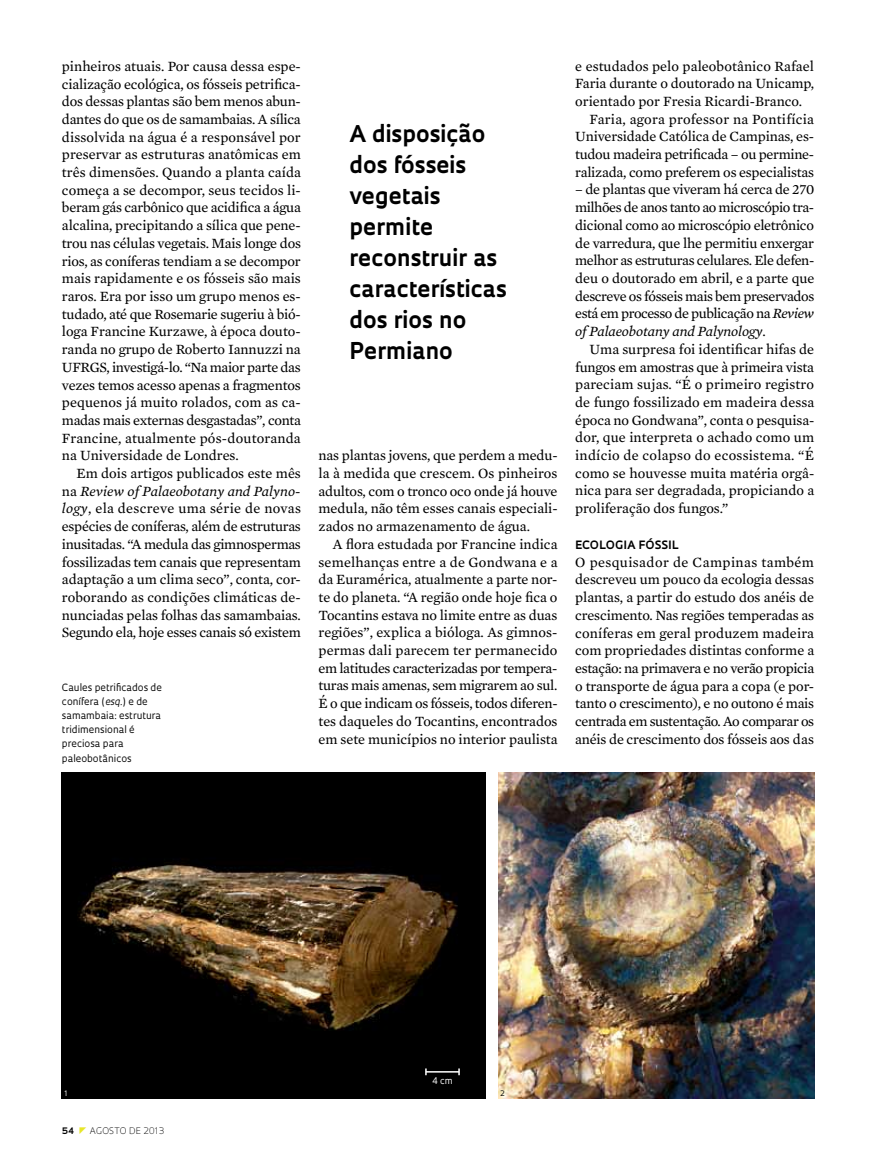
<style>
.page{position:relative;width:885px;height:1169px;background:#fff}
.page>*{position:absolute;margin:0;border:0;box-sizing:border-box;transform-origin:0 0}
.t1{font:700 22.5px/31px "Oculum";color:#000}
.t2{font:14.4px/17.7px "Mercury Text G2";letter-spacing:-.005em;color:#000;text-align:justify}
.t3{font:14.4px "Mercury Text G2";letter-spacing:.02em;color:#000}
.t4{font:700 11.25px "Oculum";letter-spacing:.025em;color:#000}
.t5{font:9.75px/14.1px "Oculum";color:#000}
.t6{font:9px "Oculum";color:#fff}
.t7{font:300 8.7px "Oculum";letter-spacing:.01em;color:#000}
.t8{font:700 8.7px "Oculum";color:#000}
.t9{font:7.35px "Oculum";color:#fff}
.t10{font:7.35px "Oculum";color:#000}
.s1{font-style:italic}
</style>
<div class="page">
<img style="left:62px;top:773px;width:423px;height:325px">
<img style="left:498px;top:773px;width:316px;height:325px">
<hr style="left:426px;top:1071px;width:33px;height:1px;background:#fff">
<svg style="left:458px;top:1068px;width:2px;height:7px"></svg>
<svg style="left:425px;top:1068px;width:2px;height:7px"></svg>
<p class="t2" style="left:62px;top:56px;width:241px">pinheiros atuais. Por causa dessa espe&shy;cialização ecológica, os fósseis petrifica&shy;dos dessas plantas são bem menos abun&shy;dantes do que os de samambaias. A sílica dissolvida na água é a responsável por preservar as estruturas anatômicas em três dimensões. Quando a planta caída começa a se decompor, seus tecidos li&shy;beram gás carbônico que acidifica a água alcalina, precipitando a sílica que pene&shy;trou nas células vegetais. Mais longe dos rios, as coníferas tendiam a se decompor mais rapidamente e os fósseis são mais raros. Era por isso um grupo menos es&shy;tudado, até que Rosemarie sugeriu à bió&shy;loga Francine Kurzawe, à época douto&shy;randa no grupo de Roberto Iannuzzi na UFRGS, investigá-lo. “Na maior parte das vezes temos acesso apenas a fragmentos pequenos já muito rolados, com as ca&shy;madas mais externas desgastadas”, conta Francine, atualmente pós-doutoranda na Universidade de Londres.</p>
<p class="t2" style="left:62px;top:463px;width:241px;text-indent:14px">Em dois artigos publicados este mês na <span class="s1">Review of Palaeobotany and Palyno&shy;logy</span>, ela descreve uma série de novas espécies de coníferas, além de estruturas inusitadas. “A medula das gimnospermas fossilizadas tem canais que representam adaptação a um clima seco”, conta, cor&shy;roborando as condições climáticas de&shy;nunciadas pelas folhas das samambaias.<br>Segundo ela, hoje esses canais só existem</p>
<p class="t5" style="left:62px;top:679px;width:102px">Caules petrificados de conífera (<span class="s1">esq.</span>) e de samambaia: estrutura tridimensional é preciosa para paleobotânicos</p>
<h1 class="t1" style="left:349px;top:117px;width:159px">A disposição dos fósseis vegetais permite reconstruir as características dos rios no<br>Permiano</h1>
<p class="t2" style="left:319px;top:446px;width:241px">nas plantas jovens, que perdem a medu&shy;la à medida que crescem. Os pinheiros adultos, com o tronco oco onde já houve medula, não têm esses canais especiali&shy;zados no armazenamento de água.</p>
<p class="t2" style="left:319px;top:534px;width:241px;text-indent:14px">A flora estudada por Francine indica semelhanças entre a de Gondwana e a da Euramérica, atualmente a parte nor&shy;te do planeta. “A região onde hoje fica o Tocantins estava no limite entre as duas regiões”, explica a bióloga. As gimnos&shy;permas dali parecem ter permanecido em latitudes caracterizadas por tempera&shy;turas mais amenas, sem migrarem ao sul.<br>É o que indicam os fósseis, todos diferen&shy;tes daqueles do Tocantins, encontrados em sete municípios no interior paulista</p>
<p class="t2" style="left:575px;top:56px;width:240px">e estudados pelo paleobotânico Rafael</p>
<p class="t2" style="left:575px;top:74px;width:241px">Faria durante o doutorado na Unicamp,</p>
<p class="t2" style="left:575px;top:91px;width:228px">orientado por Fresia Ricardi-Branco.</p>
<p class="t3" style="left:590px;top:108px;width:226px">Faria, agora professor na Pontifícia</p>
<p class="t2" style="left:575px;top:127px;width:240px">Universidade Católica de Campinas, es-</p>
<p class="t2" style="left:575px;top:145px;width:240px">tudou madeira petrificada – ou permine-</p>
<p class="t2" style="left:575px;top:162px;width:240px">ralizada, como preferem os especialistas</p>
<p class="t2" style="left:575px;top:180px;width:241px">– de plantas que viveram há cerca de 270 milhões de anos tanto ao microscópio tra&shy;dicional como ao microscópio eletrônico de varredura, que lhe permitiu enxergar melhor as estruturas celulares. Ele defen&shy;deu o doutorado em abril, e a parte que descreve os fósseis mais bem preservados está em processo de publicação na <span class="s1">Review of Palaeobotany and Palynology</span>.</p>
<p class="t2" style="left:575px;top:339px;width:241px;text-indent:14px">Uma surpresa foi identificar hifas de fungos em amostras que à primeira vista pareciam sujas. “É o primeiro registro de fungo fossilizado em madeira dessa época no Gondwana”, conta o pesquisa&shy;dor, que interpreta o achado como um indício de colapso do ecossistema. “É como se houvesse muita matéria orgâ&shy;nica para ser degradada, propiciando a proliferação dos fungos.”</p>
<p class="t4" style="left:575px;top:537px;width:48px">ecologia</p>
<p class="t4" style="left:639px;top:537px;width:42px">fóssil</p>
<p class="t2" style="left:575px;top:552px;width:241px">O pesquisador de Campinas também descreveu um pouco da ecologia dessas plantas, a partir do estudo dos anéis de crescimento. Nas regiões temperadas as coníferas em geral produzem madeira com propriedades distintas conforme a estação: na primavera e no verão propicia o transporte de água para a copa (e por&shy;tanto o crescimento), e no outono é mais centrada em sustentação. Ao comparar os anéis de crescimento dos fósseis aos das</p>
<p class="t6" style="left:432px;top:1074px;width:22px">4 cm</p>
<p class="t9" style="left:65px;top:1088px;width:5px">1</p>
<p class="t10" style="left:500px;top:1088px;width:6px">2</p>
<p class="t8" style="left:62px;top:1124px;width:14px">54</p>
<p class="t7" style="left:90px;top:1124px;width:76px">AGOSTO DE 2013</p>
</div>
